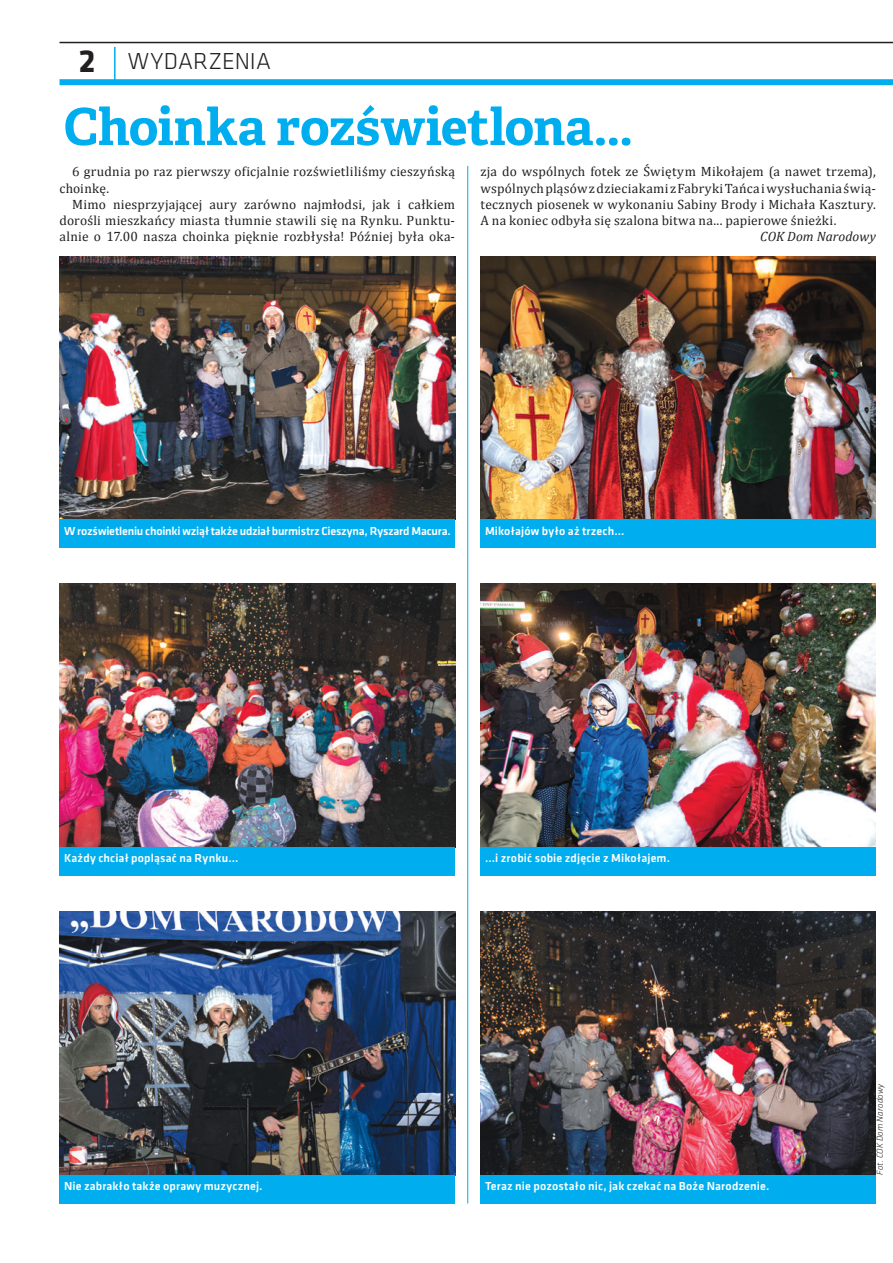
<style>
.page{position:relative;width:893px;height:1263px;background:#fff}
.page>*{position:absolute;margin:0;border:0;box-sizing:border-box;transform-origin:0 0}
.t1{font:700 51px "Adelle Basic";letter-spacing:-.005em;color:#00aeef}
.t2{font:300 24px "Klavika";letter-spacing:.005em;color:#231f20}
.t3{font:13.5px/16.2px "Cambria";letter-spacing:.02em;color:#231f20;text-align:justify}
.t4{font:italic 13.5px "Cambria";letter-spacing:.005em;color:#231f20}
.t5{font:500 12px "Klavika";letter-spacing:.01em;color:#fff}
.t6{font:500 12px "Klavika";letter-spacing:-.015em;color:#fff}
.t7{font:italic 300 9px "Klavika";letter-spacing:.02em;color:#231f20}
.s1{font-weight:700;font-size:33px}
</style>
<div class="page">
<hr style="left:114px;top:47px;width:2px;height:35px;background:#00aeef">
<div style="left:60px;top:79px;width:833px;height:6px;background:#00aeef"></div>
<hr style="left:60px;top:42px;width:833px;height:1px;background:#231f20">
<hr style="left:467px;top:166px;width:1px;height:1037px;background:#00aeef">
<img style="left:59px;top:911px;width:396px;height:264px">
<img style="left:480px;top:256px;width:396px;height:264px">
<img style="left:60px;top:256px;width:395px;height:264px">
<img style="left:480px;top:583px;width:396px;height:264px">
<img style="left:60px;top:583px;width:395px;height:264px">
<img style="left:480px;top:911px;width:396px;height:264px">
<div style="left:60px;top:1175px;width:395px;height:28px;background:#00aeef"></div>
<div style="left:480px;top:1175px;width:396px;height:28px;background:#00aeef"></div>
<div style="left:60px;top:847px;width:395px;height:29px;background:#00aeef"></div>
<div style="left:480px;top:847px;width:396px;height:29px;background:#00aeef"></div>
<div style="left:60px;top:520px;width:395px;height:28px;background:#00aeef"></div>
<div style="left:480px;top:520px;width:396px;height:28px;background:#00aeef"></div>
<h2 class="t2" style="left:79px;top:46px;width:194px"><span class="s1">2</span> WYDARZENIA</h2>
<h1 class="t1" style="left:64px;top:94px;width:571px">Choinka rozświetlona...</h1>
<p class="t3" style="left:480px;top:164px;width:397px">zja do wspólnych fotek ze Świętym Mikołajem (a nawet trzema), wspólnych pląsów z dzieciakami z Fabryki Tańca i wysłuchania świą&shy;tecznych piosenek w wykonaniu Sabiny Brody i Michała Kasztury.<br>A na koniec odbyła się szalona bitwa na... papierowe śnieżki.</p>
<p class="t4" style="left:760px;top:228px;width:117px">COK Dom Narodowy</p>
<p class="t3" style="left:60px;top:164px;width:397px;text-indent:13px">6 grudnia po raz pierwszy oficjalnie rozświetliliśmy cieszyńską choinkę.</p>
<p class="t3" style="left:60px;top:196px;width:397px;text-indent:13px">Mimo niesprzyjającej aury zarówno najmłodsi, jak i całkiem dorośli mieszkańcy miasta tłumnie stawili się na Rynku. Punktu&shy;alnie o 17.00 nasza choinka pięknie rozbłysła! Później była oka-</p>
<p class="t6" style="left:64px;top:523px;width:388px">W rozświetleniu choinki wziął także udział burmistrz Cieszyna, Ryszard Macura.</p>
<p class="t5" style="left:485px;top:523px;width:141px">Mikołajów było aż trzech...</p>
<p class="t5" style="left:64px;top:850px;width:176px">Każdy chciał popląsać na Rynku...</p>
<p class="t5" style="left:485px;top:850px;width:187px">...i zrobić sobie zdjęcie z Mikołajem.</p>
<p class="t5" style="left:64px;top:1178px;width:200px">Nie zabrakło także oprawy muzycznej.</p>
<p class="t5" style="left:485px;top:1178px;width:286px">Teraz nie pozostało nic, jak czekać na Boże Narodzenie.</p>
<p class="t7" style="left:874px;top:1175px;width:93px;rotate:-90deg">Fot. COK Dom Narodowy</p>
</div>
